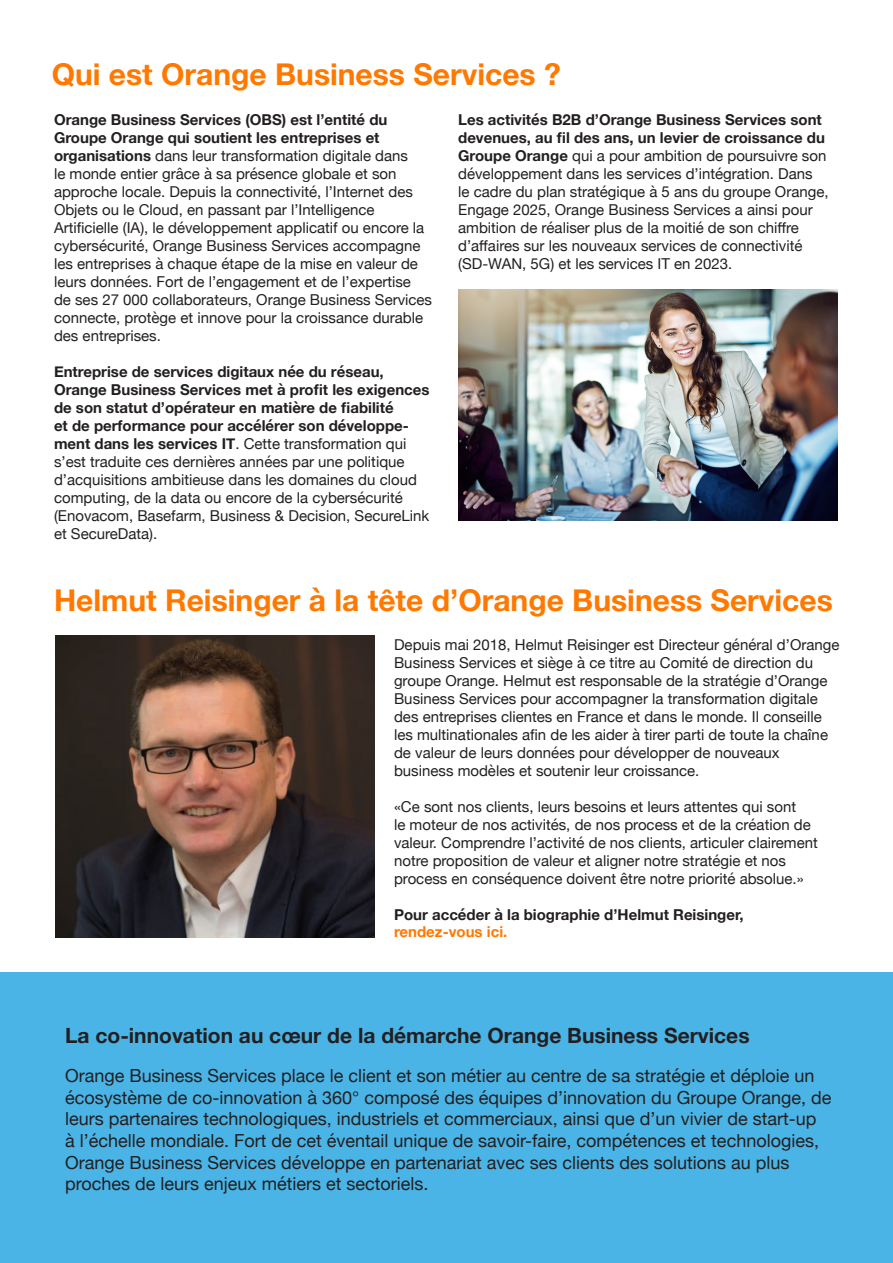
<style>
.page{position:relative;width:893px;height:1263px;background:#fff}
.page>*{position:absolute;margin:0;border:0;box-sizing:border-box;transform-origin:0 0}
.t1{font:700 30px "Helvetica Neue";color:#ff7900}
.t2{font:700 21px "Helvetica Neue";color:#231f20}
.t3{font:18px/21.6px "Helvetica Neue";color:#231f20}
.t4{font:15px/18px "Helvetica Neue";color:#231f20}
.t5{font:700 15px/18px "Helvetica Neue";color:#231f20}
.s1{font-weight:700}
.s2{font-weight:400}
.s3{color:#ff7800}
</style>
<div class="page">
<img style="left:458px;top:289px;width:380px;height:231px">
<img style="left:56px;top:635px;width:318px;height:303px">
<div style="left:0;top:972px;width:893px;height:291px;background:#4bb4e6"></div>
<p class="t1" style="left:52px;top:50px;width:510px">Qui est Orange Business Services ?</p>
<p class="t5" style="left:54px;top:111px;width:335px">Orange Business Services (OBS) est l’entité du<br>Groupe Orange qui soutient les entreprises et</p>
<p class="t4" style="left:54px;top:148px;width:380px"><span class="s1">organisations</span> dans leur transformation digitale dans<br>le monde entier grâce à sa présence globale et son approche locale. Depuis la connectivité, l’Internet des Objets ou le Cloud, en passant par l’Intelligence Artificielle (IA), le développement applicatif ou encore la cybersécurité, Orange Business Services accompagne les entreprises à chaque étape de la mise en valeur de leurs données. Fort de l’engagement et de l’expertise<br>de ses 27 000 collaborateurs, Orange Business Services connecte, protège et innove pour la croissance durable des entreprises.</p>
<p class="t4" style="left:54px;top:364px;width:377px"><span class="s1">Entreprise de services digitaux née du réseau, Orange Business Services met à profit les exigences de son statut d’opérateur en matière de fiabilité<br>et de performance pour accélérer son développe&shy;ment dans les services IT</span>. Cette transformation qui s’est traduite ces dernières années par une politique d’acquisitions ambitieuse dans les domaines du cloud computing, de la data ou encore de la cybersécurité (Enovacom, Basefarm, Business &amp; Decision, SecureLink et SecureData).</p>
<p class="t5" style="left:458px;top:111px;width:370px">Les activités B2B d’Orange Business Services sont devenues, au fil des ans, un levier de croissance du Groupe Orange <span class="s2">qui a pour ambition de poursuivre son développement dans les services d’intégration. Dans</span></p>
<p class="t4" style="left:458px;top:184px;width:372px">le cadre du plan stratégique à 5 ans du groupe Orange,<br>Engage 2025, Orange Business Services a ainsi pour ambition de réaliser plus de la moitié de son chiffre</p>
<p class="t4" style="left:458px;top:238px;width:346px">d’affaires sur les nouveaux services de connectivité</p>
<p class="t4" style="left:458px;top:256px;width:276px">(SD-WAN, 5G) et les services IT en 2023.</p>
<p class="t1" style="left:54px;top:577px;width:780px">Helmut Reisinger à la tête d’Orange Business Services</p>
<p class="t4" style="left:394px;top:636px;width:447px">Depuis mai 2018, Helmut Reisinger est Directeur général d’Orange Business Services et siège à ce titre au Comité de direction du groupe Orange. Helmut est responsable de la stratégie d’Orange Business Services pour accompagner la transformation digitale des entreprises clientes en France et dans le monde. Il conseille les multinationales afin de les aider à tirer parti de toute la chaîne de valeur de leurs données pour développer de nouveaux</p>
<p class="t4" style="left:394px;top:762px;width:307px">business modèles et soutenir leur croissance.</p>
<p class="t4" style="left:394px;top:798px;width:404px">«Ce sont nos clients, leurs besoins et leurs attentes qui sont</p>
<p class="t4" style="left:394px;top:816px;width:418px">le moteur de nos activités, de nos process et de la création de</p>
<p class="t4" style="left:394px;top:834px;width:425px">valeur. Comprendre l’activité de nos clients, articuler clairement notre proposition de valeur et aligner notre stratégie et nos</p>
<p class="t4" style="left:394px;top:870px;width:411px">process en conséquence doivent être notre priorité absolue.»</p>
<p class="t5" style="left:394px;top:906px;width:351px;line-height:17.1px">Pour accéder à la biographie d’Helmut Reisinger, <span class="s3">rendez-vous ici.</span></p>
<p class="t2" style="left:65px;top:1018px;width:686px">La co-innovation au cœur de la démarche Orange Business Services</p>
<p class="t3" style="left:65px;top:1066px;width:768px">Orange Business Services place le client et son métier au centre de sa stratégie et déploie un écosystème de co-innovation à 360° composé des équipes d’innovation du Groupe Orange, de leurs partenaires technologiques, industriels et commerciaux, ainsi que d’un vivier de start-up<br>à l’échelle mondiale. Fort de cet éventail unique de savoir-faire, compétences et technologies, Orange Business Services développe en partenariat avec ses clients des solutions au plus proches de leurs enjeux métiers et sectoriels.</p>
</div>
